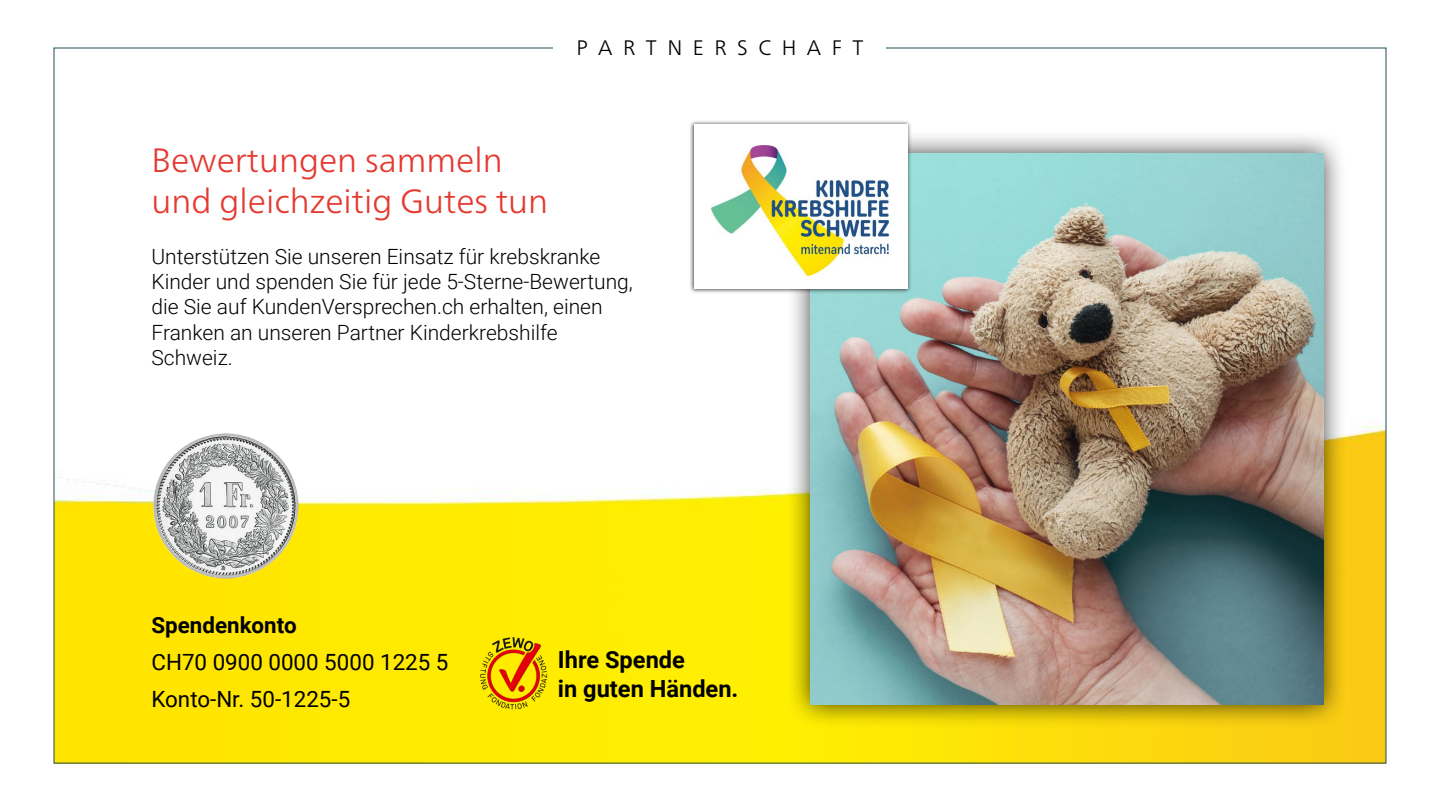
<style>
.page{position:relative;width:1440px;height:810px;background:#fff}
.page>*{position:absolute;margin:0;border:0;box-sizing:border-box;transform-origin:0 0}
.t1{font:300 33.75px/41.2px "Frutiger Neue LT";color:#e53930}
.t2{font:700 23.62px/28.3px "Roboto";color:#000}
.t3{font:22.35px/36.8px "Roboto";color:#000}
.t4{font:700 22.35px "Roboto";color:#000}
.t5{font:300 21px/25.2px "Roboto";color:#000}
.t6{font:300 21px "Frutiger Neue LT";letter-spacing:.5em;color:#000}
</style>
<div class="page">
<img style="left:56px;top:425px;width:1328px;height:337px">
<img style="left:152px;top:432px;width:148px;height:148px">
<img style="left:479px;top:636px;width:69px;height:75px">
<div style="left:786px;top:129px;width:561px;height:600px;background:#000;opacity:.75"></div>
<img style="left:810px;top:153px;width:513px;height:552px">
<div style="left:689px;top:120px;width:223px;height:174px;background:#000;opacity:.75"></div>
<div style="left:694px;top:124px;width:214px;height:165px;background:#fff"></div>
<img style="left:711px;top:145px;width:177px;height:130px">
<p class="t6" style="left:576px;top:35px;width:289px">PARTNERSCHAFT</p>
<h1 class="t1" style="left:152px;top:139px;width:398px">Bewertungen sammeln und gleichzeitig Gutes tun</h1>
<p class="t5" style="left:152px;top:243px;width:483px">Unterstützen Sie unseren Einsatz für krebskranke Kinder und spenden Sie für jede 5-Sterne-Bewertung, die Sie auf KundenVersprechen.ch erhalten, einen Franken an unseren Partner Kinderkrebshilfe Schweiz.</p>
<p class="t4" style="left:152px;top:610px;width:147px">Spendenkonto</p>
<p class="t3" style="left:152px;top:643px;width:299px">CH70 0900 0000 5000 1225 5<br>Konto-Nr. 50-1225-5</p>
<p class="t2" style="left:558px;top:645px;width:182px">Ihre Spende<br>in guten Händen.</p>
</div>
